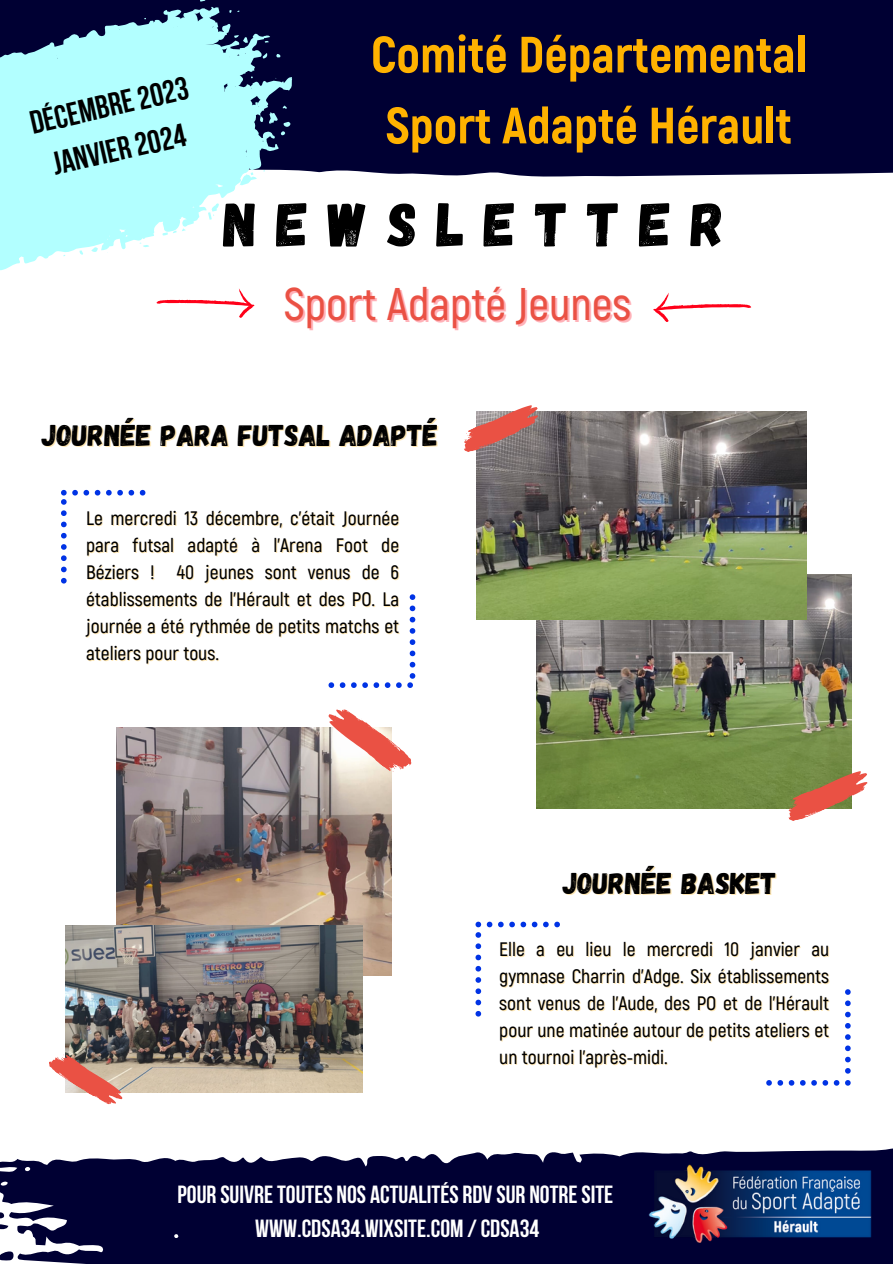
<style>
.page{position:relative;width:893px;height:1264px;background:#fff}
.page>*{position:absolute;margin:0;border:0;box-sizing:border-box;transform-origin:0 0}
.t1{font:62.25px "Gagalin";letter-spacing:.31em;color:#000}
.t2{font:800 50.85px/70.8px "Akrobat";color:#ffb200}
.t3{font:600 45.75px "Akrobat";color:#ea5144}
.t4{font:700 32.4px/45px "Bebas Neue";color:#000;text-align:center}
.t5{font:30px "Gagalin";color:#000}
.t6{font:700 24.75px/33.8px "Bebas Neue";color:#fff;text-align:center}
.t7{font:600 19.5px "Akrobat";color:#000}
</style>
<div class="page">
<div style="left:321px;top:0;width:571px;height:177px;background:#003"></div>
<svg style="left:0;top:1148px;width:892px;height:115px;background:#1e1e4b"></svg>
<img style="left:646px;top:1162px;width:227px;height:82px">
<svg style="left:653px;top:293px;width:98px;height:29px"></svg>
<svg style="left:0;top:0;width:321px;height:318px;fill:#b2ffff"></svg>
<svg style="left:90px;top:244px;width:8px;height:9px"></svg>
<svg style="left:276px;top:53px;width:5px;height:5px"></svg>
<svg style="left:261px;top:53px;width:7px;height:6px"></svg>
<svg style="left:200px;top:0;width:6px;height:2px"></svg>
<svg style="left:229px;top:10px;width:11px;height:3px"></svg>
<svg style="left:234px;top:35px;width:14px;height:9px"></svg>
<svg style="left:162px;top:228px;width:24px;height:8px"></svg>
<svg style="left:79px;top:250px;width:5px;height:5px"></svg>
<svg style="left:139px;top:242px;width:10px;height:6px"></svg>
<svg style="left:259px;top:105px;width:33px;height:31px"></svg>
<svg style="left:264px;top:40px;width:5px;height:3px"></svg>
<svg style="left:208px;top:202px;width:12px;height:18px"></svg>
<svg style="left:237px;top:172px;width:20px;height:14px"></svg>
<svg style="left:61px;top:490px;width:84px;height:93px"></svg>
<svg style="left:328px;top:594px;width:87px;height:94px"></svg>
<svg style="left:475px;top:921px;width:85px;height:95px"></svg>
<svg style="left:766px;top:1080px;width:84px;height:5px"></svg>
<svg style="left:845px;top:989px;width:5px;height:84px"></svg>
<img style="left:537px;top:574px;width:314px;height:234px">
<img style="left:476px;top:411px;width:330px;height:208px">
<svg style="left:464px;top:405px;width:79px;height:50px"></svg>
<svg style="left:781px;top:766px;width:87px;height:55px"></svg>
<img style="left:116px;top:727px;width:275px;height:248px">
<svg style="left:323px;top:709px;width:89px;height:70px"></svg>
<img style="left:65px;top:925px;width:297px;height:167px">
<svg style="left:49px;top:1048px;width:77px;height:57px"></svg>
<h6 class="t4" style="left:26px;top:105px;width:163px;rotate:-13deg">DÉCEMBRE2023<br>JANVIER 2024</h6>
<h5 class="t2" style="left:371px;top:17px;width:437px">Comité Départemental<br>Sport Adapté Hérault</h5>
<p class="t1" style="left:223px;top:184px;width:503px">NEWSLETTER</p>
<p class="t3" style="left:284px;top:274px;width:349px">Sport Adapté Jeunes</p>
<p class="t5" style="left:42px;top:415px;width:398px">JOURNÉE PARA FUTSAL ADAPTÉ</p>
<h4 class="t7" style="left:86px;top:505px;width:314px">Le mercredi 13 décembre, c'était Journée</h4>
<p class="t7" style="left:86px;top:532px;width:314px">para futsal adapté à l'Arena Foot de</p>
<p class="t7" style="left:86px;top:559px;width:70px">Béziers !</p>
<h1 class="t7" style="left:177px;top:559px;width:224px">40 jeunes sont venus de 6</h1>
<h3 class="t7" style="left:86px;top:586px;width:314px">établissements de l'Hérault et des PO. La</h3>
<p class="t7" style="left:86px;top:613px;width:314px">journée a été rythmée de petits matchs et</p>
<h5 class="t7" style="left:86px;top:640px;width:134px">ateliers pour tous.</h5>
<p class="t5" style="left:562px;top:863px;width:215px">JOURNÉE BASKET</p>
<p class="t7" style="left:499px;top:936px;width:331px">Elle a eu lieu le mercredi 10 janvier au</p>
<p class="t7" style="left:499px;top:963px;width:331px">gymnase Charrin d’Adge. Six établissements</p>
<p class="t7" style="left:499px;top:990px;width:331px">sont venus de l'Aude, des PO et de l'Hérault</p>
<p class="t7" style="left:499px;top:1017px;width:331px">pour une matinée autour de petits ateliers et</p>
<p class="t7" style="left:499px;top:1044px;width:170px">un tournoi l'après-midi.</p>
<p class="t6" style="left:177px;top:1179px;width:437px">POUR SUIVRE TOUTES NOS ACTUALITÉS RDV SUR NOTRE SITE<br>WWW.CDSA34.WIXSITE.COM / CDSA34</p>
</div>
